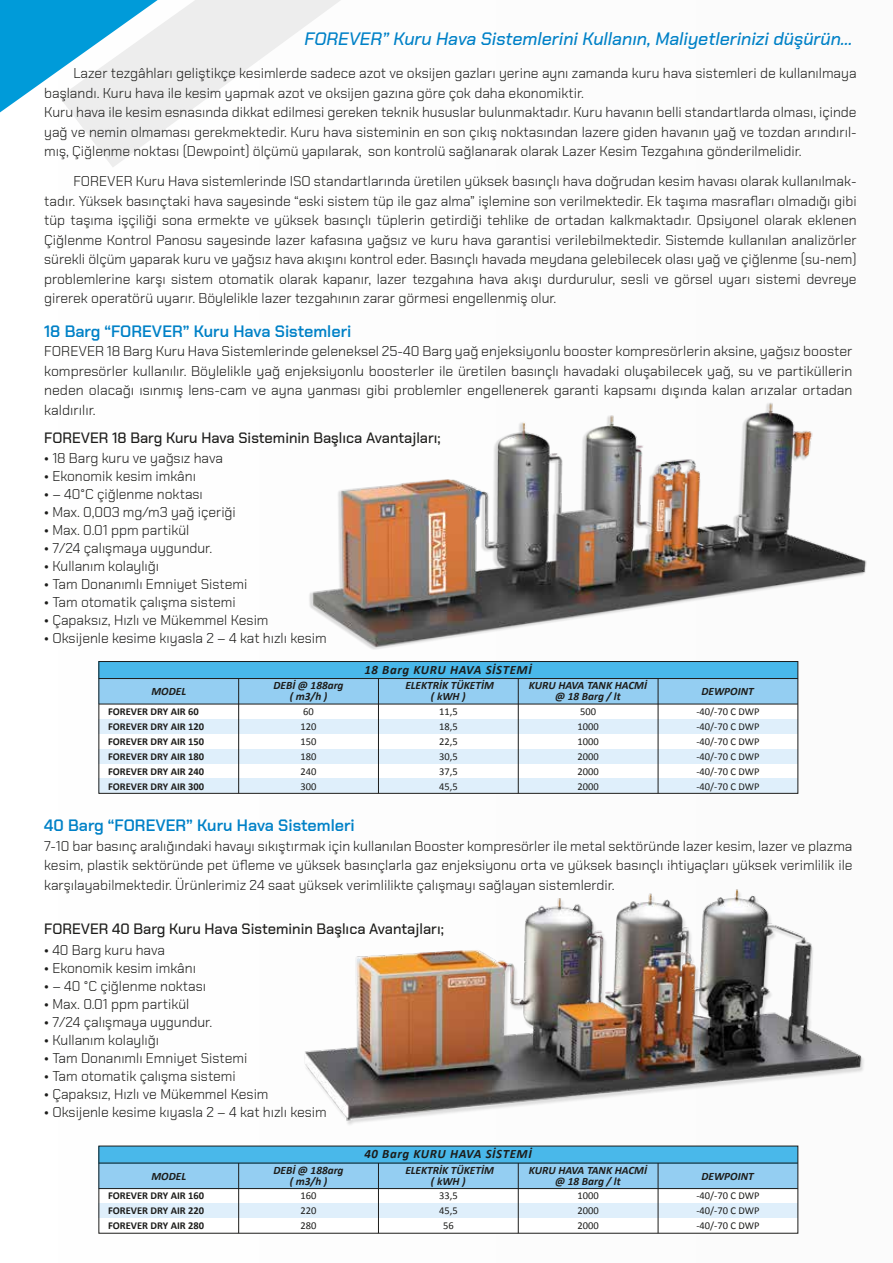
<style>
.page{position:relative;width:893px;height:1263px;background:#fff}
.page>*{position:absolute;margin:0;border:0;box-sizing:border-box;transform-origin:0 0}
.t1{font:italic 500 18px "Chakra Petch";color:#0081c7}
.t2{font:600 16.5px "Chakra Petch";color:#0081c7}
.t3{font:500 15px "Chakra Petch";color:#1d1d1b}
.t4{font:300 14.25px/19.5px "Chakra Petch";color:#1d1d1b;text-align:justify}
.t5{font:italic 700 12.75px "Calibri";letter-spacing:.05em;color:#1d1d1b}
.t6{font:italic 700 11.25px/10.5px "Calibri";color:#1d1d1b;text-align:center}
.t7{font:10.5px/15px "Calibri";color:#1d1d1b;text-align:justify}
.t8{font:700 10.5px/15px "Calibri";color:#1d1d1b}
</style>
<div class="page">
<svg style="left:71px;top:0;width:270px;height:167px"></svg>
<svg style="left:0;top:0;width:158px;height:112px"></svg>
<img style="left:304px;top:889px;width:560px;height:236px">
<img style="left:309px;top:402px;width:558px;height:248px">
<div style="left:99px;top:719px;width:699px;height:15px;background:#dfeffb"></div>
<div style="left:99px;top:749px;width:699px;height:14px;background:#dfeffb"></div>
<div style="left:99px;top:778px;width:699px;height:15px;background:#dfeffb"></div>
<div style="left:99px;top:661px;width:699px;height:43px;background:#94cef2"></div>
<div style="left:99px;top:661px;width:699px;height:17px;background:#49b8ea"></div>
<div style="left:99px;top:661px;width:699px;height:133px;border:1px solid #1d1d1b"></div>
<hr style="left:99px;top:704px;width:699px;height:1px;background:#1d1d1b">
<hr style="left:99px;top:678px;width:699px;height:1px;background:#1d1d1b">
<hr style="left:238px;top:678px;width:1px;height:115px;background:#1d1d1b">
<hr style="left:378px;top:678px;width:1px;height:115px;background:#1d1d1b">
<hr style="left:518px;top:678px;width:1px;height:115px;background:#1d1d1b">
<hr style="left:658px;top:678px;width:1px;height:115px;background:#1d1d1b">
<div style="left:99px;top:1203px;width:699px;height:15px;background:#dfeffb"></div>
<div style="left:99px;top:1146px;width:699px;height:42px;background:#94cef2"></div>
<div style="left:99px;top:1146px;width:699px;height:17px;background:#49b8ea"></div>
<hr style="left:99px;top:1188px;width:699px;height:1px;background:#1d1d1b">
<hr style="left:99px;top:1163px;width:699px;height:1px;background:#1d1d1b">
<hr style="left:238px;top:1163px;width:1px;height:70px;background:#1d1d1b">
<hr style="left:378px;top:1163px;width:1px;height:70px;background:#1d1d1b">
<hr style="left:518px;top:1163px;width:1px;height:70px;background:#1d1d1b">
<hr style="left:658px;top:1163px;width:1px;height:70px;background:#1d1d1b">
<p class="t1" style="left:304px;top:29px;width:549px">FOREVER” Kuru Hava Sistemlerini Kullanın, Maliyetlerinizi düşürün…</p>
<p class="t4" style="left:44px;top:63px;width:814px;text-align:left;text-indent:29px">Lazer tezgâhları geliştikçe kesimlerde sadece azot ve oksijen gazları yerine aynı zamanda kuru hava sistemleri de kullanılmaya başlandı. Kuru hava ile kesim yapmak azot ve oksijen gazına göre çok daha ekonomiktir.<br>Kuru hava ile kesim esnasında dikkat edilmesi gereken teknik hususlar bulunmaktadır. Kuru havanın belli standartlarda olması, içinde yağ ve nemin olmaması gerekmektedir. Kuru hava sisteminin en son çıkış noktasından lazere giden havanın yağ ve tozdan arındırıl&shy;mış, Çiğlenme noktası (Dewpoint) ölçümü yapılarak, son kontrolü sağlanarak olarak Lazer Kesim Tezgahına gönderilmelidir.</p>
<p class="t4" style="left:44px;top:171px;width:814px;text-indent:29px">FOREVER Kuru Hava sistemlerinde ISO standartlarında üretilen yüksek basınçlı hava doğrudan kesim havası olarak kullanılmak&shy;tadır. Yüksek basınçtaki hava sayesinde “eski sistem tüp ile gaz alma” işlemine son verilmektedir. Ek taşıma masrafları olmadığı gibi tüp taşıma işçiliği sona ermekte ve yüksek basınçlı tüplerin getirdiği tehlike de ortadan kalkmaktadır. Opsiyonel olarak eklenen Çiğlenme Kontrol Panosu sayesinde lazer kafasına yağsız ve kuru hava garantisi verilebilmektedir. Sistemde kullanılan analizörler sürekli ölçüm yaparak kuru ve yağsız hava akışını kontrol eder. Basınçlı havada meydana gelebilecek olası yağ ve çiğlenme (su-nem) problemlerine karşı sistem otomatik olarak kapanır, lazer tezgahına hava akışı durdurulur, sesli ve görsel uyarı sistemi devreye girerek operatörü uyarır. Böylelikle lazer tezgahının zarar görmesi engellenmiş olur.</p>
<p class="t2" style="left:44px;top:321px;width:309px">18 Barg “FOREVER” Kuru Hava Sistemleri</p>
<p class="t4" style="left:44px;top:341px;width:810px">FOREVER 18 Barg Kuru Hava Sistemlerinde geleneksel 25-40 Barg yağ enjeksiyonlu booster kompresörlerin aksine, yağsız booster kompresörler kullanılır. Böylelikle yağ enjeksiyonlu boosterler ile üretilen basınçlı havadaki oluşabilecek yağ, su ve partiküllerin neden olacağı ısınmış lens-cam ve ayna yanması gibi problemler engellenerek garanti kapsamı dışında kalan arızalar ortadan kaldırılır.</p>
<p class="t3" style="left:44px;top:429px;width:398px">FOREVER 18 Barg Kuru Hava Sisteminin Başlıca Avantajları;</p>
<p class="t4" style="left:44px;top:449px;width:180px">• 18 Barg kuru ve yağsız hava</p>
<p class="t4" style="left:44px;top:467px;width:153px">• Ekonomik kesim imkânı</p>
<p class="t4" style="left:44px;top:485px;width:160px">• – 40°C çiğlenme noktası</p>
<p class="t4" style="left:44px;top:503px;width:193px">• Max. 0,003 mg/m3 yağ içeriği</p>
<p class="t4" style="left:44px;top:521px;width:147px">• Max. 0.01 ppm partikül</p>
<p class="t4" style="left:44px;top:539px;width:169px">• 7/24 çalışmaya uygundur.</p>
<p class="t4" style="left:44px;top:557px;width:116px">• Kullanım kolaylığı</p>
<p class="t4" style="left:44px;top:575px;width:205px">• Tam Donanımlı Emniyet Sistemi</p>
<p class="t4" style="left:44px;top:593px;width:193px">• Tam otomatik çalışma sistemi</p>
<p class="t4" style="left:44px;top:611px;width:226px">• Çapaksız, Hızlı ve Mükemmel Kesim</p>
<p class="t4" style="left:44px;top:629px;width:284px">• Oksijenle kesime kıyasla 2 – 4 kat hızlı kesim</p>
<p class="t5" style="left:364px;top:662px;width:169px">18 Barg KURU HAVA SİSTEMİ</p>
<p class="t6" style="left:274px;top:680px;width:72px">DEBİ @ 188arg ( m3/h )</p>
<p class="t6" style="left:405px;top:680px;width:90px">ELEKTRİK TÜKETİM ( kWH )</p>
<p class="t6" style="left:529px;top:680px;width:120px">KURU HAVA TANK HACMİ @ 18 Barg / lt</p>
<p class="t7" style="left:439px;top:703px;width:20px">11,5<br>18,5<br>22,5<br>30,5<br>37,5<br>45,5</p>
<p class="t7" style="left:577px;top:703px;width:23px;text-align:left">500<br>1000<br>1000<br>2000<br>2000<br>2000</p>
<p class="t7" style="left:696px;top:703px;width:65px">-40/-70 C DWP -40/-70 C DWP -40/-70 C DWP -40/-70 C DWP -40/-70 C DWP -40/-70 C DWP</p>
<p class="t6" style="left:701px;top:686px;width:54px">DEWPOINT</p>
<p class="t6" style="left:151px;top:686px;width:36px">MODEL</p>
<p class="t8" style="left:108px;top:703px;width:98px">FOREVER DRY AIR 60<br>FOREVER DRY AIR 120<br>FOREVER DRY AIR 150<br>FOREVER DRY AIR 180<br>FOREVER DRY AIR 240<br>FOREVER DRY AIR 300</p>
<p class="t7" style="left:301px;top:703px;width:17px;text-align:left">60<br>120<br>150<br>180<br>240<br>300</p>
<p class="t2" style="left:44px;top:816px;width:312px">40 Barg “FOREVER” Kuru Hava Sistemleri</p>
<p class="t4" style="left:44px;top:836px;width:810px">7-10 bar basınç aralığındaki havayı sıkıştırmak için kullanılan Booster kompresörler ile metal sektöründe lazer kesim, lazer ve plazma kesim, plastik sektöründe pet üfleme ve yüksek basınçlarla gaz enjeksiyonu orta ve yüksek basınçlı ihtiyaçları yüksek verimlilik ile karşılayabilmektedir. Ürünlerimiz 24 saat yüksek verimlilikte çalışmayı sağlayan sistemlerdir.</p>
<p class="t3" style="left:44px;top:919px;width:401px">FOREVER 40 Barg Kuru Hava Sisteminin Başlıca Avantajları;</p>
<p class="t4" style="left:44px;top:940px;width:122px">• 40 Barg kuru hava</p>
<p class="t4" style="left:44px;top:958px;width:153px">• Ekonomik kesim imkânı</p>
<p class="t4" style="left:44px;top:976px;width:163px">• – 40 °C çiğlenme noktası</p>
<p class="t4" style="left:44px;top:994px;width:147px">• Max. 0.01 ppm partikül</p>
<p class="t4" style="left:44px;top:1012px;width:169px">• 7/24 çalışmaya uygundur.</p>
<p class="t4" style="left:44px;top:1030px;width:116px">• Kullanım kolaylığı</p>
<p class="t4" style="left:44px;top:1048px;width:205px">• Tam Donanımlı Emniyet Sistemi</p>
<p class="t4" style="left:44px;top:1066px;width:193px">• Tam otomatik çalışma sistemi</p>
<p class="t4" style="left:44px;top:1084px;width:226px">• Çapaksız, Hızlı ve Mükemmel Kesim</p>
<p class="t4" style="left:44px;top:1102px;width:284px">• Oksijenle kesime kıyasla 2 – 4 kat hızlı kesim</p>
<p class="t5" style="left:364px;top:1146px;width:169px">40 Barg KURU HAVA SİSTEMİ</p>
<p class="t6" style="left:274px;top:1164px;width:72px">DEBİ @ 188arg ( m3/h )</p>
<p class="t6" style="left:405px;top:1164px;width:90px">ELEKTRİK TÜKETİM ( kWH )</p>
<p class="t6" style="left:529px;top:1164px;width:120px">KURU HAVA TANK HACMİ @ 18 Barg / lt</p>
<p class="t7" style="left:439px;top:1188px;width:20px;text-align:center">33,5<br>45,5<br>56</p>
<p class="t7" style="left:577px;top:1188px;width:23px">1000<br>2000<br>2000</p>
<p class="t7" style="left:696px;top:1188px;width:65px">-40/-70 C DWP -40/-70 C DWP -40/-70 C DWP</p>
<p class="t6" style="left:701px;top:1170px;width:54px">DEWPOINT</p>
<p class="t6" style="left:151px;top:1170px;width:36px">MODEL</p>
<p class="t8" style="left:108px;top:1188px;width:98px;text-align:justify">FOREVER DRY AIR 160<br>FOREVER DRY AIR 220<br>FOREVER DRY AIR 280</p>
<p class="t7" style="left:301px;top:1188px;width:17px">160<br>220<br>280</p>
</div>
